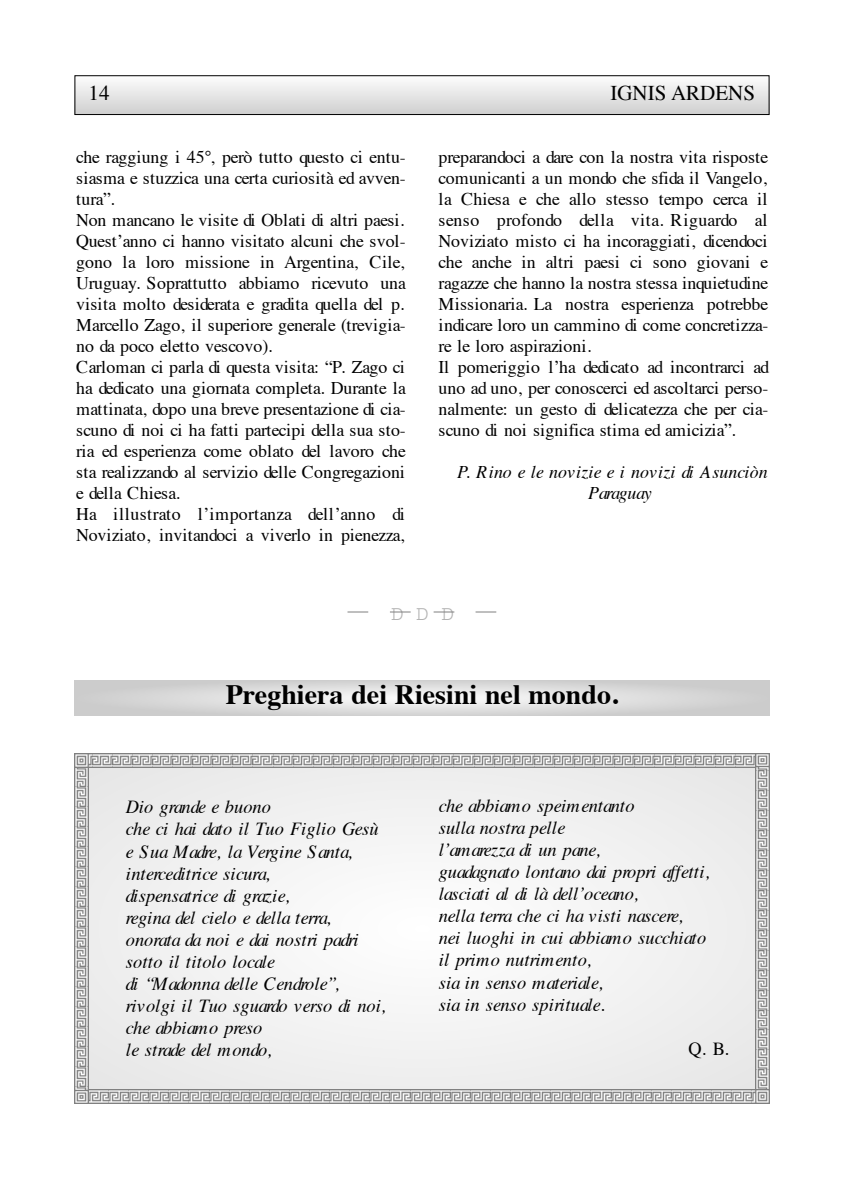
<style>
.page{position:relative;width:844px;height:1191px;background:#fff}
.page>*{position:absolute;margin:0;border:0;box-sizing:border-box;transform-origin:0 0}
.t1{font:700 28px "Times";color:#000}
.t2{font:21px "Times";color:#000}
.t3{font:21px "Courier";color:#b3b3b3}
.t4{font:italic 18.38px/22.1px "Times";color:#000}
.t5{font:18.38px "Times";color:#000}
.t6{font:17.85px/21px "Times";color:#000}
.t7{font:italic 17.85px/21px "Times";color:#000}
</style>
<div class="page">
<div style="left:75px;top:76px;width:693px;height:39px;background:linear-gradient(to bottom,#fdfdfd,#cecece)"></div>
<div style="left:74px;top:75px;width:695px;height:40px;border:1px solid #000"></div>
<div style="left:88px;top:767px;width:667px;height:322px;background:#f1f1f1"></div>
<img style="left:74px;top:753px;width:681px;height:14px">
<img style="left:755px;top:753px;width:14px;height:336px">
<img style="left:88px;top:1089px;width:681px;height:14px">
<img style="left:74px;top:767px;width:14px;height:336px">
<svg style="left:74px;top:680px;width:695px;height:35px;background:#dadada"></svg>
<svg style="left:390px;top:611px;width:20px;height:1px"></svg>
<svg style="left:475px;top:611px;width:21px;height:1px"></svg>
<svg style="left:433px;top:611px;width:21px;height:1px"></svg>
<svg style="left:347px;top:611px;width:21px;height:1px"></svg>
<p class="t2" style="left:89px;top:84px;width:22px">14</p>
<p class="t2" style="left:610px;top:84px;width:146px">IGNIS ARDENS</p>
<p class="t6" style="left:76px;top:148px;width:331px">che raggiung i 45°, però tutto questo ci entu&shy;siasma e stuzzica una certa curiosità ed avven&shy;tura”.<br>Non mancano le visite di Oblati di altri paesi.<br>Quest’anno ci hanno visitato alcuni che svol&shy;gono la loro missione in Argentina, Cile, Uruguay. Soprattutto abbiamo ricevuto una visita molto desiderata e gradita quella del p.<br>Marcello Zago, il superiore generale (trevigia&shy;no da poco eletto vescovo).<br>Carloman ci parla di questa visita: “P. Zago ci ha dedicato una giornata completa. Durante la mattinata, dopo una breve presentazione di cia&shy;scuno di noi ci ha fatti partecipi della sua sto&shy;ria ed esperienza come oblato del lavoro che sta realizzando al servizio delle Congregazioni e della Chiesa.<br>Ha illustrato l’importanza dell’anno di Noviziato, invitandoci a viverlo in pienezza,</p>
<p class="t6" style="left:438px;top:148px;width:332px">preparandoci a dare con la nostra vita risposte comunicanti a un mondo che sfida il Vangelo, la Chiesa e che allo stesso tempo cerca il senso profondo della vita. Riguardo al Noviziato misto ci ha incoraggiati, dicendoci che anche in altri paesi ci sono giovani e ragazze che hanno la nostra stessa inquietudine Missionaria. La nostra esperienza potrebbe indicare loro un cammino di come concretizza&shy;re le loro aspirazioni.<br>Il pomeriggio l’ha dedicato ad incontrarci ad uno ad uno, per conoscerci ed ascoltarci perso&shy;nalmente: un gesto di delicatezza che per cia&shy;scuno di noi significa stima ed amicizia”.</p>
<p class="t7" style="left:588px;top:463px;width:181px;text-indent:-131px">P. Rino e le novizie e i novizi di Asunciòn<br>Paraguay</p>
<p class="t3" style="left:391px;top:606px;width:64px">D D D</p>
<h1 class="t1" style="left:226px;top:683px;width:393px">Preghiera dei Riesini nel mondo.</h1>
<p class="t4" style="left:126px;top:798px;width:261px">Dio grande e buono<br>che ci hai dato il Tuo Figlio Gesù e Sua Madre, la Vergine Santa, interceditrice sicura,<br>dispensatrice di grazie,<br>regina del cielo e della terra, onorata da noi e dai nostri padri sotto il titolo locale<br>di “Madonna delle Cendrole”, rivolgi il Tuo sguardo verso di noi, che abbiamo preso<br>le strade del mondo,</p>
<p class="t4" style="left:438px;top:796px;width:272px">che abbiamo speimentanto<br>sulla nostra pelle<br>l’amarezza di un pane,<br>guadagnato lontano dai propri affetti, lasciati al di là dell’oceano,<br>nella terra che ci ha visti nascere,<br>nei luoghi in cui abbiamo succhiato il primo nutrimento,<br>sia in senso materiale,<br>sia in senso spirituale.</p>
<p class="t5" style="left:688px;top:1041px;width:42px">Q. B.</p>
</div>
